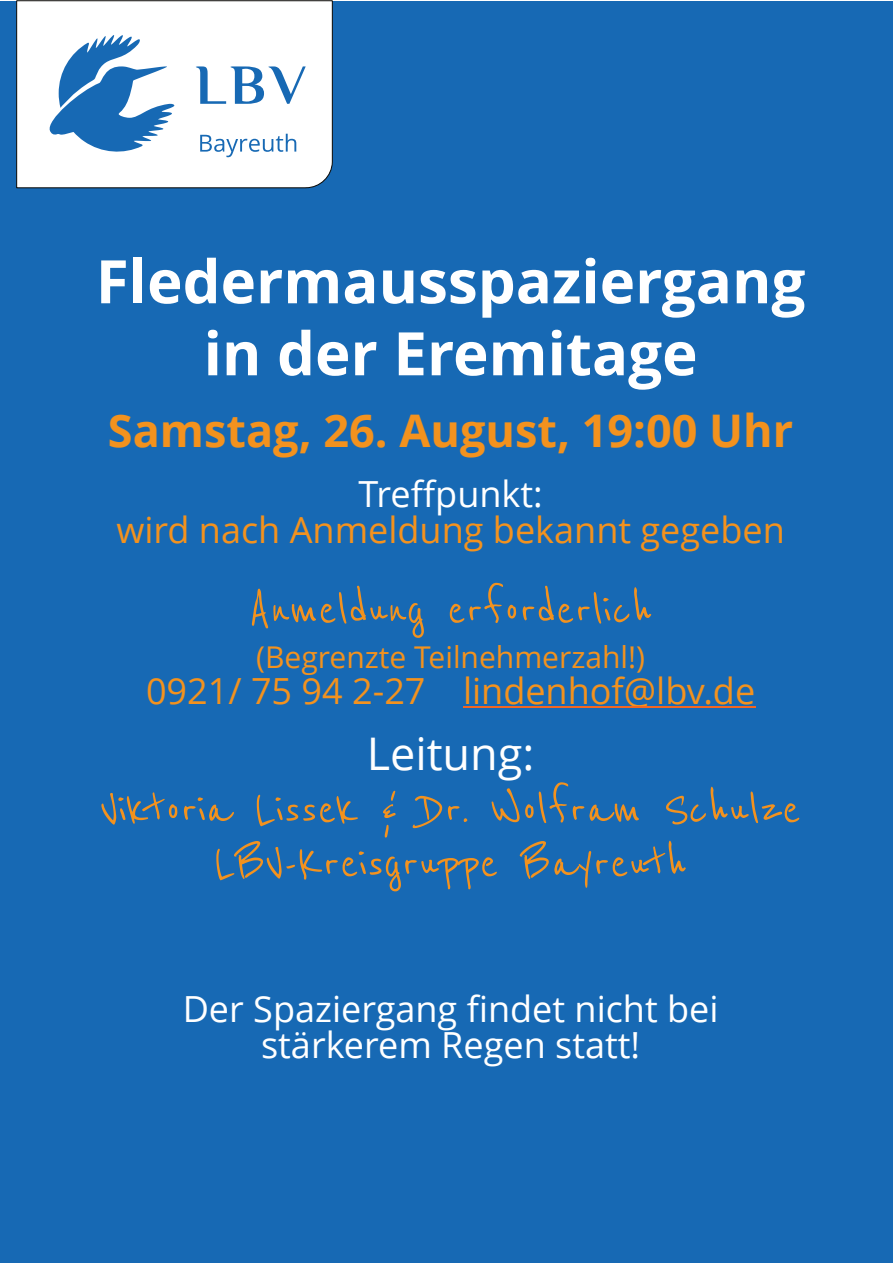
<style>
.page{position:relative;width:894px;height:1263px;background:#fff}
.page>*{position:absolute;margin:0;border:0;box-sizing:border-box;transform-origin:0 0}
.t1{font:700 60px/72px "Open Sans";color:#fff;text-align:center}
.t2{font:54px/54px "Reenie Beanie";color:#f3921e;text-align:center}
.t3{font:700 45px "Open Sans";color:#f3921e}
.t4{font:45px "Open Sans";color:#fff}
.t5{font:36px "Open Sans";color:#f3921e}
.t6{font:36px/36px "Open Sans";color:#fff;text-align:center}
.t7{font:30px "Open Sans";color:#f3921e}
</style>
<div class="page">
<div style="left:1px;top:1px;width:891px;height:1262px;background:#1769b4"></div>
<hr style="left:463px;top:706px;width:292px;height:2px;background:#f36621">
<div style="left:16px;top:0;width:316px;height:188px;background:#fff"></div>
<svg style="left:196px;top:66px;width:109px;height:38px"></svg>
<svg style="left:46px;top:35px;width:128px;height:120px"></svg>
<svg style="left:200px;top:134px;width:96px;height:23px;background:#ccdeee"></svg>
<p class="t1" style="left:96px;top:252px;width:710px">Fledermausspaziergang in der Eremitage</p>
<p class="t3" style="left:108px;top:413px;width:686px">Samstag, 26. August, 19:00 Uhr</p>
<p class="t6" style="left:358px;top:480px;width:186px">Treffpunkt:</p>
<p class="t5" style="left:116px;top:516px;width:669px">wird nach Anmeldung bekannt gegeben</p>
<p class="t2" style="left:249px;top:584px;width:405px">Anmeldung erforderlich</p>
<p class="t7" style="left:256px;top:645px;width:390px">(Begrenzte Teilnehmerzahl!)</p>
<p class="t5" style="left:146px;top:676px;width:610px">0921/ 75 94 2-27 lindenhof@lbv.de</p>
<p class="t4" style="left:366px;top:735px;width:169px">Leitung:</p>
<p class="t2" style="left:100px;top:783px;width:701px">Viktoria Lissek &amp; Dr. Wolfram Schulze<br>LBV-Kreisgruppe Bayreuth</p>
<p class="t6" style="left:183px;top:994px;width:537px">Der Spaziergang findet nicht bei stärkerem Regen statt!</p>
</div>
